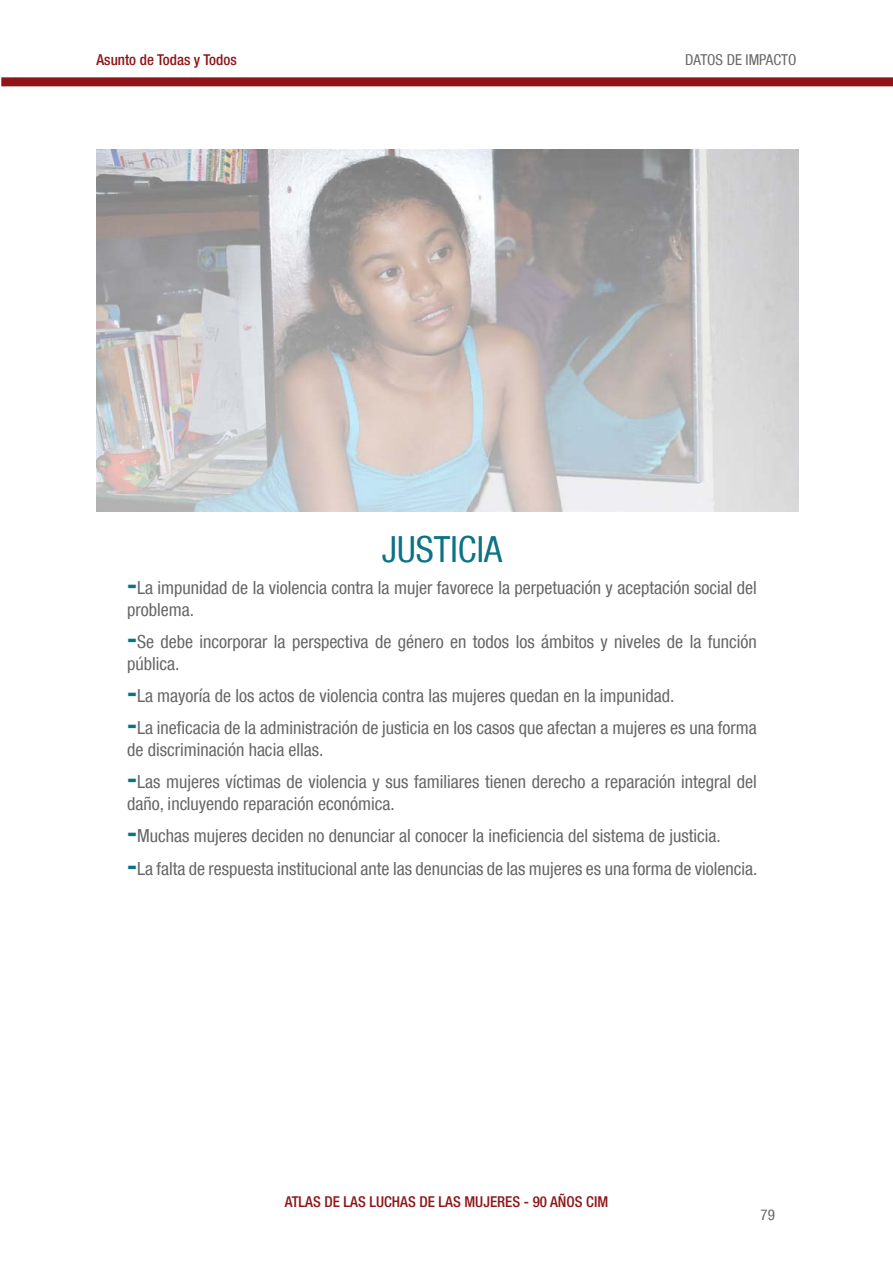
<style>
.page{position:relative;width:893px;height:1263px;background:#fff}
.page>*{position:absolute;margin:0;border:0;box-sizing:border-box;transform-origin:0 0}
.t1{font:condensed 36px "Helvetica Neue LT Com";color:#0b7385}
.t2{font:condensed 18px/32.4px "Helvetica Neue LT Com";color:#676666}
.t3{font:500 condensed 15px "Helvetica Neue LT Com";color:#901518}
.t4{font:condensed 15px "Helvetica Neue LT Com";color:#676666}
.s1{font-weight:700;font-size:27px;color:#0b7385}
</style>
<div class="page">
<div style="left:1px;top:77px;width:892px;height:9px;background:#901518"></div>
<img style="left:97px;top:150px;width:701px;height:361px">
<p class="t3" style="left:97px;top:50px;width:142px">Asunto de Todas y Todos</p>
<p class="t4" style="left:685px;top:51px;width:113px">DATOS DE IMPACTO</p>
<h1 class="t1" style="left:382px;top:528px;width:122px">JUSTICIA</h1>
<p class="t2" style="left:127px;top:576px;width:631px;line-height:21.6px"><span class="s1">-</span>La impunidad de la violencia contra la mujer favorece la perpetuación y aceptación social del problema.</p>
<p class="t2" style="left:127px;top:630px;width:631px;line-height:21.6px"><span class="s1">-</span>Se debe incorporar la perspectiva de género en todos los ámbitos y niveles de la función pública.</p>
<p class="t2" style="left:127px;top:679px;width:631px"><span class="s1">-</span>La mayoría de los actos de violencia contra las mujeres quedan en la impunidad.<br><span class="s1">-</span>La ineficacia de la administración de justicia en los casos que afectan a mujeres es una forma</p>
<p class="t2" style="left:127px;top:733px;width:631px">de discriminación hacia ellas.<br><span class="s1">-</span>Las mujeres víctimas de violencia y sus familiares tienen derecho a reparación integral del</p>
<p class="t2" style="left:127px;top:787px;width:632px">daño, incluyendo reparación económica.<br><span class="s1">-</span>Muchas mujeres deciden no denunciar al conocer la ineficiencia del sistema de justicia.<br><span class="s1">-</span>La falta de respuesta institucional ante las denuncias de las mujeres es una forma de violencia.</p>
<p class="t3" style="left:285px;top:1193px;width:325px">ATLAS DE LAS LUCHAS DE LAS MUJERES - 90 AÑOS CIM</p>
<p class="t4" style="left:760px;top:1205px;width:16px">79</p>
</div>
